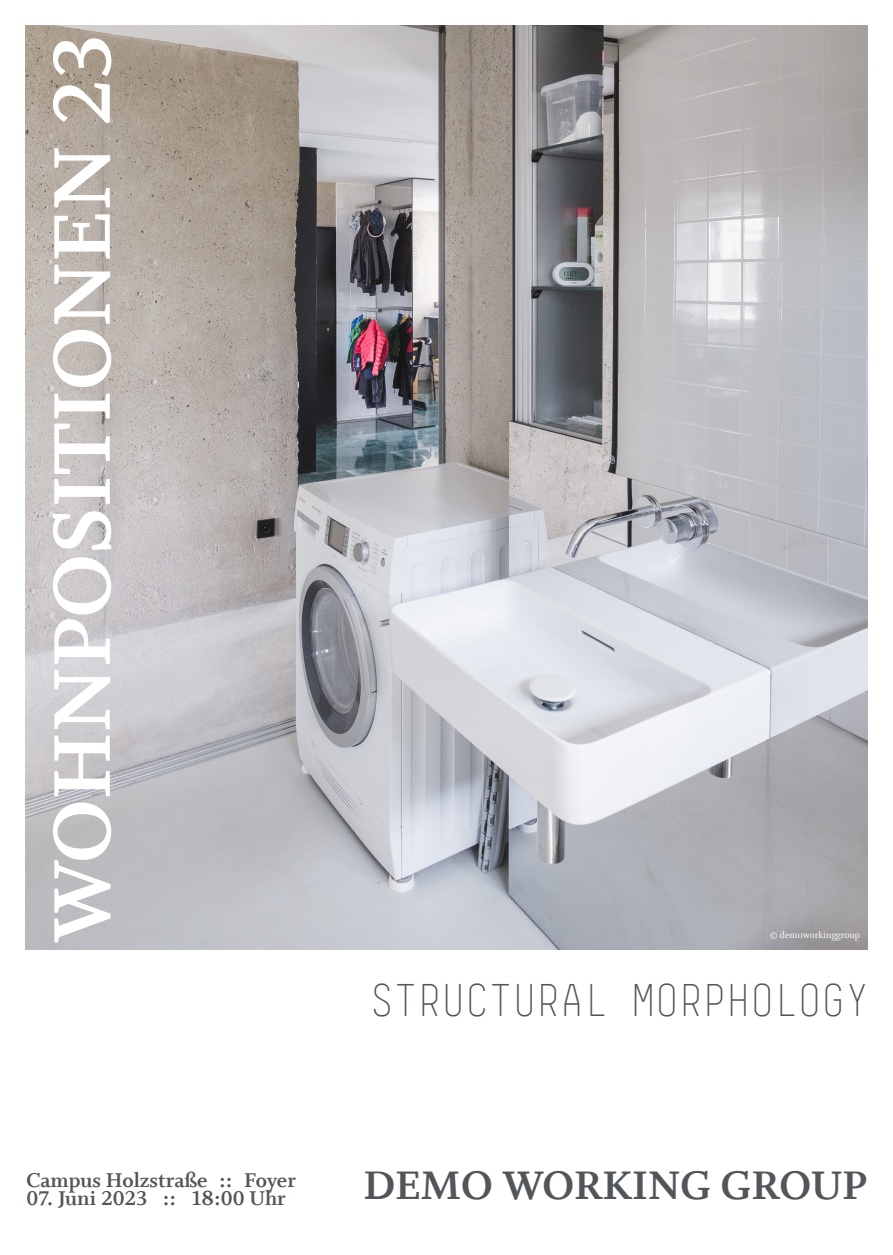
<style>
.page{position:relative;width:893px;height:1255px;background:#fff}
.page>*{position:absolute;margin:0;border:0;box-sizing:border-box;transform-origin:0 0}
.t1{font:700 90px "Whitman";color:#fff}
.t2{font:300 45px "Simple Std";color:#525559}
.t3{font:700 45px "Whitman";color:#525559}
.t4{font:700 22.5px "Whitman";color:#525559}
.t5{font:10.5px "Whitman";color:#fff}
</style>
<div class="page">
<img style="left:26px;top:26px;width:841px;height:923px">
<h1 class="t1" style="left:32px;top:942px;width:909px;rotate:-90deg">WOHNPOSITIONEN 23</h1>
<p class="t4" style="left:27px;top:1167px;width:271px">Campus Holzstraße :: Foyer</p>
<p class="t4" style="left:27px;top:1185px;width:261px">07. Juni 2023 :: 18:00 Uhr</p>
<p class="t5" style="left:770px;top:929px;width:92px">© demoworkinggroup</p>
<h2 class="t2" style="left:370px;top:975px;width:500px">STRUCTURAL MORPHOLOGY</h2>
<h2 class="t3" style="left:364px;top:1159px;width:505px">DEMO WORKING GROUP</h2>
</div>
